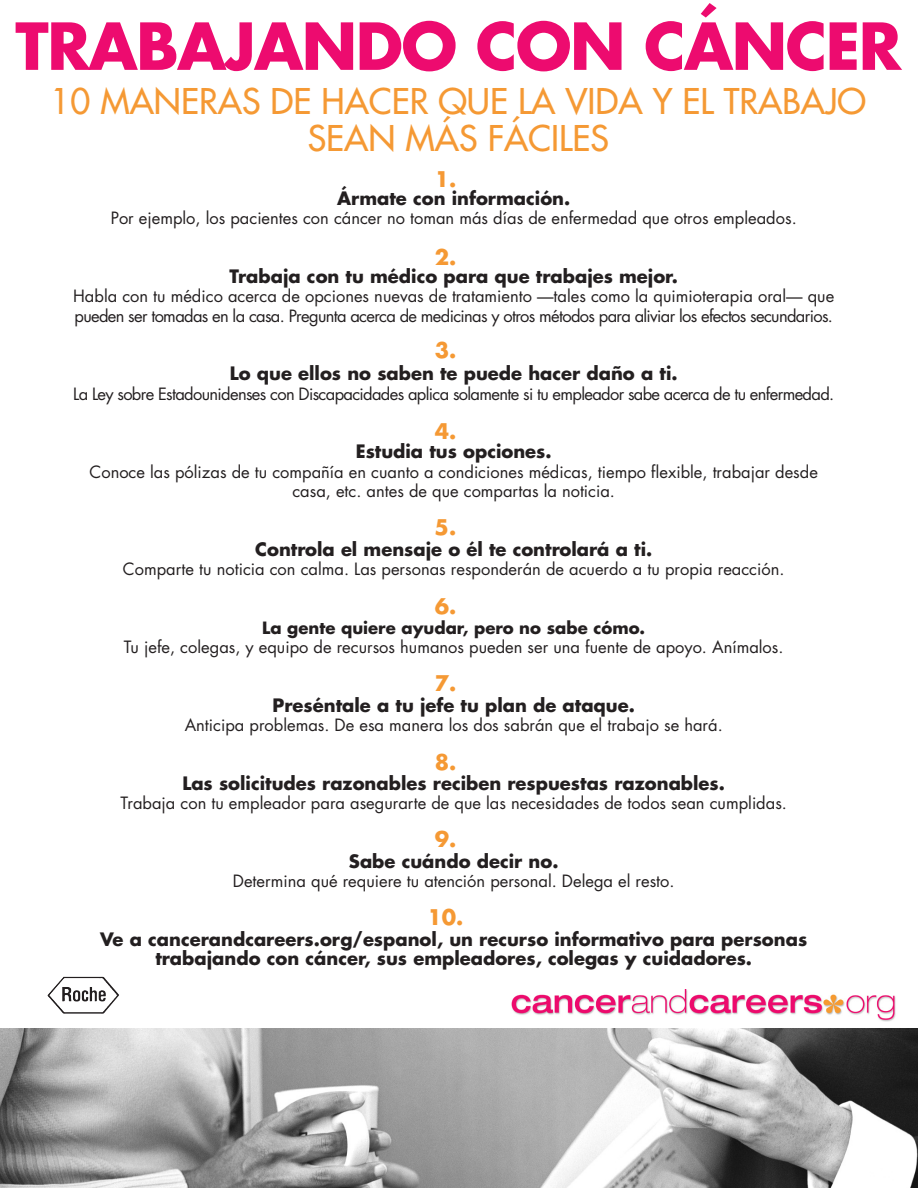
<style>
.page{position:relative;width:918px;height:1188px;background:#fff}
.page>*{position:absolute;margin:0;border:0;box-sizing:border-box;transform-origin:0 0}
.t1{font:700 63px "Futura";letter-spacing:-.025em;color:#ed0b6f}
.t2{font:34.5px "Futura";color:#f59934}
.t3{font:700 21px "Futura";color:#f59934}
.t4{font:700 18px "Futura";color:#231f20}
.t5{font:16.5px/19.5px "Futura";color:#231f20;text-align:center}
.t6{font:16.5px/19.5px "Futura";letter-spacing:-.04em;color:#231f20}
.t7{font:700 16.5px "Futura";color:#231f20}
</style>
<div class="page">
<img style="left:0;top:1028px;width:918px;height:160px">
<img style="left:511px;top:990px;width:385px;height:31px">
<img style="left:47px;top:977px;width:72px;height:37px">
<p class="t1" style="left:15px;top:2px;width:888px">Trabajando con cáncer</p>
<p class="t2" style="left:51px;top:79px;width:817px">10 MANERAS DE HACER QUE LA VIDA Y EL TRABAJO</p>
<p class="t2" style="left:308px;top:116px;width:303px">SEAN MÁS FÁCILES</p>
<p class="t4" style="left:337px;top:186px;width:235px">Ármate con información.</p>
<p class="t5" style="left:111px;top:208px;width:688px">Por ejemplo, los pacientes con cáncer no toman más días de enfermedad que otros empleados.</p>
<p class="t4" style="left:230px;top:264px;width:450px">Trabaja con tu médico para que trabajes mejor.</p>
<p class="t6" style="left:73px;top:286px;width:763px">Habla con tu médico acerca de opciones nuevas de tratamiento —tales como la quimioterapia oral— que pueden ser tomadas en la casa. Pregunta acerca de medicinas y otros métodos para aliviar los efectos secundarios.</p>
<p class="t4" style="left:230px;top:361px;width:449px">Lo que ellos no saben te puede hacer daño a ti.</p>
<p class="t6" style="left:73px;top:384px;width:763px">La Ley sobre Estadounidenses con Discapacidades aplica solamente si tu empleador sabe acerca de tu enfermedad.</p>
<p class="t4" style="left:356px;top:439px;width:197px">Estudia tus opciones.</p>
<p class="t5" style="left:90px;top:462px;width:730px">Conoce las pólizas de tu compañía en cuanto a condiciones médicas, tiempo flexible, trabajar desde casa, etc. antes de que compartas la noticia.</p>
<p class="t4" style="left:255px;top:537px;width:399px">Controla el mensaje o él te controlará a ti.</p>
<p class="t5" style="left:123px;top:559px;width:663px">Comparte tu noticia con calma. Las personas responderán de acuerdo a tu propia reacción.</p>
<p class="t3" style="left:435px;top:164px;width:23px">1.</p>
<p class="t3" style="left:435px;top:242px;width:23px">2.</p>
<p class="t3" style="left:435px;top:335px;width:23px">3.</p>
<p class="t3" style="left:435px;top:416px;width:23px">4.</p>
<p class="t3" style="left:435px;top:512px;width:23px">5.</p>
<p class="t3" style="left:435px;top:592px;width:23px">6.</p>
<p class="t7" style="left:262px;top:616px;width:385px">La gente quiere ayudar, pero no sabe cómo.</p>
<p class="t5" style="left:124px;top:637px;width:661px">Tu jefe, colegas, y equipo de recursos humanos pueden ser una fuente de apoyo. Anímalos.</p>
<p class="t4" style="left:273px;top:693px;width:364px">Preséntale a tu jefe tu plan de ataque.</p>
<p class="t5" style="left:185px;top:715px;width:540px">Anticipa problemas. De esa manera los dos sabrán que el trabajo se hará.</p>
<p class="t4" style="left:182px;top:771px;width:544px">Las solicitudes razonables reciben respuestas razonables.</p>
<p class="t5" style="left:120px;top:793px;width:668px">Trabaja con tu empleador para asegurarte de que las necesidades de todos sean cumplidas.</p>
<p class="t4" style="left:349px;top:849px;width:211px">Sabe cuándo decir no.</p>
<p class="t5" style="left:233px;top:871px;width:443px">Determina qué requiere tu atención personal. Delega el resto.</p>
<p class="t4" style="left:100px;top:927px;width:709px">Ve a cancerandcareers.org/espanol, un recurso informativo para personas</p>
<p class="t4" style="left:155px;top:946px;width:598px">trabajando con cáncer, sus empleadores, colegas y cuidadores.</p>
<p class="t3" style="left:435px;top:668px;width:23px">7.</p>
<p class="t3" style="left:435px;top:748px;width:23px">8.</p>
<p class="t3" style="left:435px;top:824px;width:23px">9.</p>
<p class="t3" style="left:427px;top:902px;width:38px">10.</p>
</div>
